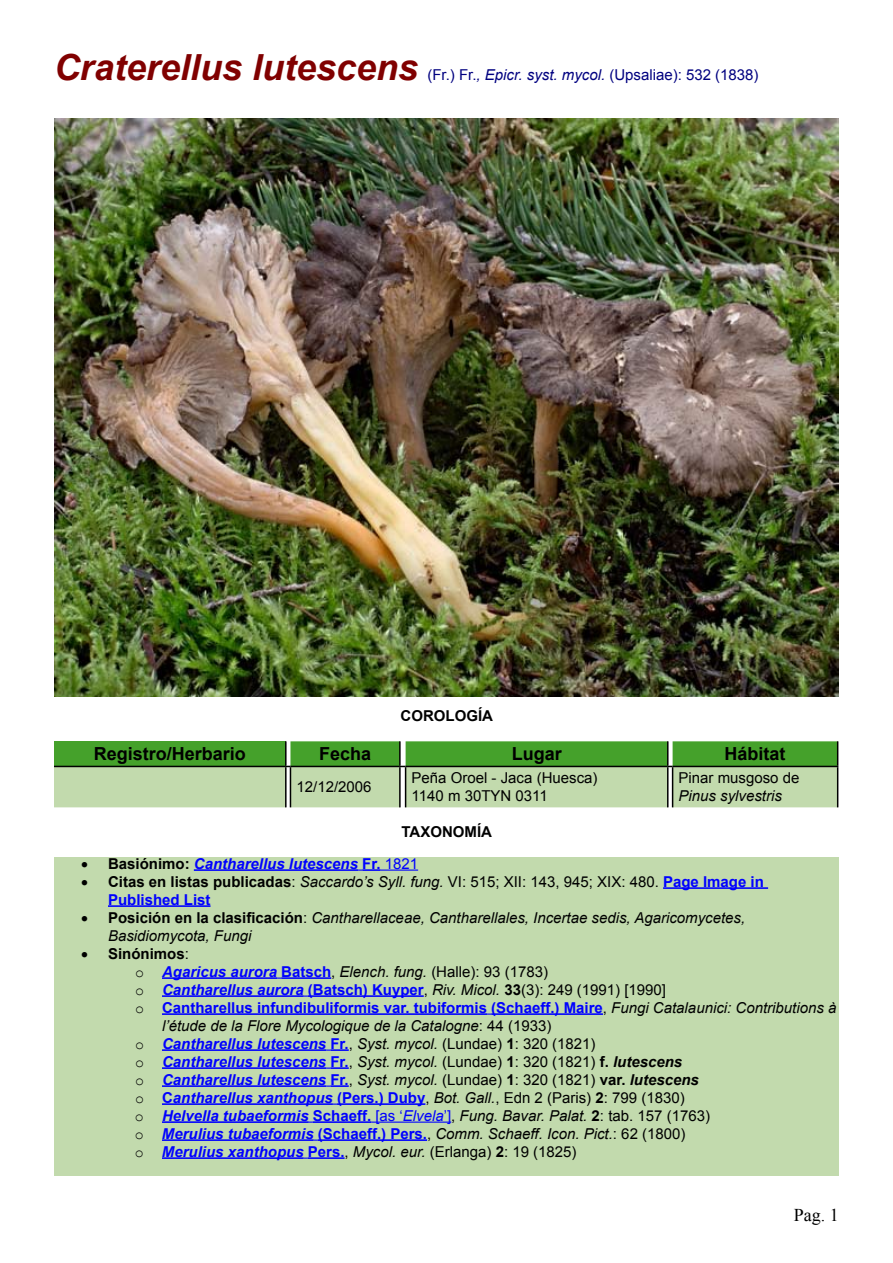
<style>
.page{position:relative;width:893px;height:1263px;background:#fff}
.page>*{position:absolute;margin:0;border:0;box-sizing:border-box;transform-origin:0 0}
.t1{font:italic 700 36px "Arial";color:#800000}
.t2{font:700 18px "Arial";color:#000}
.t3{font:18px "Times New Roman";color:#000}
.t4{font:15px/18px "Arial";color:#000}
.t5{font:italic 700 15px "Arial";color:#00f}
.t6{font:italic 15px/18px "Arial";color:#000}
.t7{font:700 15px "Arial";color:#00f}
.t8{font:15px "Arial";color:#000080}
.t9{font:700 15px "Arial";color:#000}
.s1{font-style:italic}
.s2{color:#000}
.s3{font-style:normal;color:#000}
.s4{font-style:normal}
.s5{font-weight:400;font-style:normal}
.s6{font-weight:700}
.s7{font-weight:700;color:#00f}
.s8{font-weight:700;font-style:normal}
.s9{font-weight:400}
.s10{font-family:"Courier New"}
.s11{font-weight:700;font-style:italic;color:#00f}
.s12{font-family:"Courier New";font-weight:400;color:#000}
.s13{font-weight:400;color:#000}
.s14{font-weight:400;font-style:italic;color:#000}
.s15{font-family:"Courier New";font-weight:400;font-style:normal;color:#000}
.s16{font-weight:400;font-style:normal;color:#000}
.s17{font-family:"Courier New";font-style:normal}
.s18{font-weight:700;font-style:normal;color:#00f}
</style>
<div class="page">
<svg style="left:54px;top:741px;width:784px;height:66px;background:#91c27b"></svg>
<hr style="left:405px;top:767px;width:1px;height:40px;background:#000">
<hr style="left:406px;top:766px;width:262px;height:1px;background:#000">
<hr style="left:667px;top:767px;width:1px;height:40px;background:#000">
<hr style="left:672px;top:767px;width:1px;height:40px;background:#000">
<hr style="left:673px;top:766px;width:165px;height:1px;background:#000">
<hr style="left:837px;top:767px;width:1px;height:40px;background:#000">
<div style="left:54px;top:857px;width:785px;height:319px;background:#c2daad"></div>
<hr style="left:194px;top:869px;width:164px;height:2px;background:#00f">
<svg style="left:358px;top:869px;width:23px;height:2px"></svg>
<hr style="left:381px;top:869px;width:37px;height:2px;background:#00f">
<hr style="left:663px;top:887px;width:105px;height:2px;background:#00f">
<hr style="left:108px;top:905px;width:103px;height:2px;background:#00f">
<hr style="left:162px;top:977px;width:115px;height:2px;background:#00f">
<hr style="left:281px;top:977px;width:50px;height:2px;background:#00f">
<hr style="left:162px;top:995px;width:142px;height:2px;background:#00f">
<hr style="left:308px;top:995px;width:116px;height:2px;background:#00f">
<hr style="left:162px;top:1013px;width:325px;height:2px;background:#00f">
<hr style="left:491px;top:1013px;width:112px;height:2px;background:#00f">
<hr style="left:162px;top:1049px;width:164px;height:2px;background:#00f">
<svg style="left:326px;top:1049px;width:23px;height:2px"></svg>
<hr style="left:162px;top:1067px;width:164px;height:2px;background:#00f">
<svg style="left:326px;top:1067px;width:23px;height:2px"></svg>
<hr style="left:162px;top:1085px;width:164px;height:2px;background:#00f">
<svg style="left:326px;top:1085px;width:23px;height:2px"></svg>
<hr style="left:162px;top:1103px;width:171px;height:2px;background:#00f">
<hr style="left:337px;top:1103px;width:88px;height:2px;background:#00f">
<hr style="left:162px;top:1121px;width:147px;height:2px;background:#00f">
<hr style="left:313px;top:1121px;width:58px;height:2px;background:#00f">
<hr style="left:371px;top:1121px;width:80px;height:2px;background:#00f">
<hr style="left:162px;top:1139px;width:152px;height:2px;background:#00f">
<hr style="left:318px;top:1139px;width:109px;height:2px;background:#00f">
<hr style="left:162px;top:1157px;width:142px;height:2px;background:#00f">
<hr style="left:308px;top:1157px;width:37px;height:2px;background:#00f">
<img style="left:54px;top:119px;width:785px;height:577px">
<h1 class="t1" style="left:54px;top:44px;width:366px">Craterellus lutescens</h1>
<p class="t8" style="left:427px;top:65px;width:333px">(Fr.) Fr.<span class="s1">, Epicr. syst. mycol.</span> (Upsaliae): 532 (1838)</p>
<p class="t9" style="left:400px;top:705px;width:94px">COROLOGÍA</p>
<p class="t2" style="left:94px;top:742px;width:154px">Registro/Herbario</p>
<p class="t2" style="left:319px;top:742px;width:54px">Fecha</p>
<p class="t2" style="left:512px;top:742px;width:52px">Lugar</p>
<p class="t2" style="left:725px;top:742px;width:63px">Hábitat</p>
<p class="t4" style="left:296px;top:778px;width:77px">12/12/2006</p>
<p class="t4" style="left:412px;top:769px;width:187px">Peña Oroel - Jaca (Huesca)<br>1140 m 30TYN 0311</p>
<p class="t4" style="left:679px;top:769px;width:122px">Pinar musgoso de</p>
<p class="t6" style="left:679px;top:787px;width:105px">Pinus sylvestris</p>
<p class="t9" style="left:401px;top:822px;width:92px">TAXONOMÍA</p>
<p class="t5" style="left:81px;top:853px;width:339px"><span class="s2">•</span> <span class="s3">Basiónimo:</span> Cantharellus lutescens <span class="s4">Fr.</span> <span class="s5">1821</span></p>
<p class="t4" style="left:108px;top:872px;width:657px;text-indent:-27px">• <span class="s6">Citas en listas publicadas</span>: <span class="s1">Saccardo’s Syll. fung.</span> VI: 515; XII: 143, 945; XIX: 480. <span class="s7">Page Image in<br>Published List</span></p>
<p class="t6" style="left:108px;top:908px;width:639px;text-indent:-27px">• <span class="s8">Posición en la clasificación</span><span class="s4">:</span> Cantharellaceae, Cantharellales, Incertae sedis, Agaricomycetes,<br>Basidiomycota, Fungi</p>
<p class="t9" style="left:81px;top:943px;width:109px">• Sinónimos<span class="s9">:</span></p>
<p class="t4" style="left:135px;top:962px;width:414px"><span class="s10">o</span> <span class="s11">Agaricus aurora</span> <span class="s7">Batsch</span>, <span class="s1">Elench. fung.</span> (Halle): 93 (1783)</p>
<p class="t4" style="left:135px;top:980px;width:533px"><span class="s10">o</span> <span class="s11">Cantharellus aurora</span> <span class="s7">(Batsch) Kuyper</span>, <span class="s1">Riv. Micol.</span> <span class="s6">33</span>(3): 249 (1991) [1990]</p>
<p class="t7" style="left:135px;top:997px;width:703px"><span class="s12">o</span> Cantharellus infundibuliformis var. tubiformis (Schaeff.) Maire<span class="s13">,</span> <span class="s14">Fungi Catalaunici: Contributions à</span></p>
<p class="t6" style="left:162px;top:1016px;width:391px">l’étude de la Flore Mycologique de la Catalogne<span class="s4">: 44 (1933)</span></p>
<p class="t5" style="left:135px;top:1033px;width:462px"><span class="s15">o</span> Cantharellus lutescens <span class="s4">Fr.</span><span class="s16">,</span> <span class="s13">Syst. mycol.</span> <span class="s16">(Lundae)</span> <span class="s3">1</span><span class="s16">: 320 (1821)</span></p>
<p class="t5" style="left:135px;top:1051px;width:549px"><span class="s15">o</span> Cantharellus lutescens <span class="s4">Fr.</span><span class="s16">,</span> <span class="s13">Syst. mycol.</span> <span class="s16">(Lundae)</span> <span class="s3">1</span><span class="s16">: 320 (1821)</span> <span class="s3">f.</span> <span class="s2">lutescens</span></p>
<p class="t5" style="left:135px;top:1069px;width:565px"><span class="s15">o</span> Cantharellus lutescens <span class="s4">Fr.</span><span class="s16">,</span> <span class="s13">Syst. mycol.</span> <span class="s16">(Lundae)</span> <span class="s3">1</span><span class="s16">: 320 (1821)</span> <span class="s3">var.</span> <span class="s2">lutescens</span></p>
<p class="t4" style="left:135px;top:1088px;width:551px"><span class="s10">o</span> <span class="s7">C</span><span class="s11">antharellus xanthopus</span> <span class="s7">(Pers.) Duby</span>, <span class="s1">Bot. Gall.</span>, Edn 2 (Paris) <span class="s6">2</span>: 799 (1830)</p>
<p class="t5" style="left:135px;top:1105px;width:577px"><span class="s15">o</span> Helvella tubaeformis <span class="s4">Schaeff.</span> <span class="s5">[as ‘</span><span class="s9">Elvela</span><span class="s5">’]</span><span class="s16">,</span> <span class="s13">Fung. Bavar. Palat.</span> <span class="s3">2</span><span class="s16">: tab. 157 (1763)</span></p>
<p class="t6" style="left:135px;top:1124px;width:552px"><span class="s17">o</span> <span class="s7">Merulius tubaeformis</span> <span class="s18">(Schaeff.) Pers.</span><span class="s4">,</span> Comm. Schaeff. Icon. Pict.<span class="s4">: 62 (1800)</span></p>
<p class="t4" style="left:135px;top:1142px;width:443px"><span class="s10">o</span> <span class="s11">Merulius xanthopus</span> <span class="s7">Pers.</span>, <span class="s1">Mycol. eur.</span> (Erlanga) <span class="s6">2</span>: 19 (1825)</p>
<p class="t3" style="left:794px;top:1203px;width:46px">Pag. 1</p>
</div>
